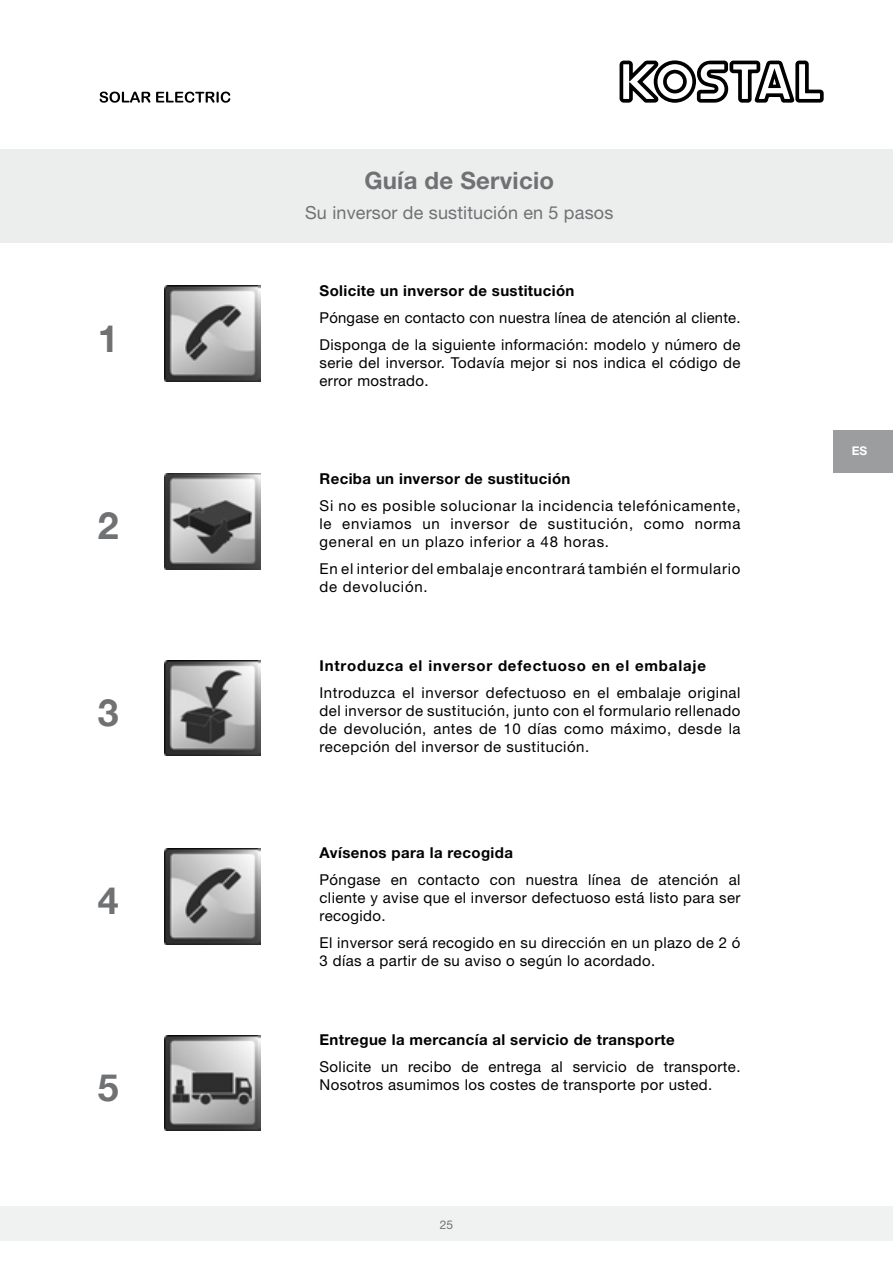
<style>
.page{position:relative;width:893px;height:1263px;background:#fff}
.page>*{position:absolute;margin:0;border:0;box-sizing:border-box;transform-origin:0 0}
.t1{font:700 37.5px "Helvetica Neue";color:#707173}
.t2{font:700 24px "Helvetica Neue LT Pro";letter-spacing:.01em;color:#707173}
.t3{font:18px "Helvetica Neue LT Pro";letter-spacing:.01em;color:#707173}
.t4{font:15px/18px "Helvetica Neue LT Pro";letter-spacing:.025em;color:#000}
.t5{font:700 15px "Helvetica Neue LT Pro";letter-spacing:.025em;color:#000}
.t6{font:15px/18px "Helvetica Neue LT Pro";letter-spacing:.05em;color:#000}
.t7{font:700 15px "Helvetica Neue LT Pro";letter-spacing:.055em;color:#000}
.t8{font:700 12px "Helvetica Neue LT Pro";color:#fff}
.t9{font:12px "Helvetica Neue LT Pro";color:#707173}
</style>
<div class="page">
<div style="left:0;top:1206px;width:893px;height:35px;background:#f0f1f1"></div>
<div style="left:833px;top:430px;width:60px;height:42px;background:#9c9d9f"></div>
<div style="left:0;top:149px;width:893px;height:93px;background:#eceded"></div>
<svg style="left:620px;top:60px;width:204px;height:43px"></svg>
<svg style="left:100px;top:92px;width:50px;height:11px"></svg>
<svg style="left:156px;top:92px;width:74px;height:11px"></svg>
<img style="left:165px;top:286px;width:95px;height:95px">
<img style="left:165px;top:849px;width:95px;height:95px">
<img style="left:165px;top:1035px;width:95px;height:96px">
<img style="left:165px;top:474px;width:95px;height:95px">
<img style="left:165px;top:660px;width:95px;height:96px">
<h1 class="t1" style="left:98px;top:315px;width:22px">1</h1>
<h1 class="t1" style="left:98px;top:502px;width:22px">2</h1>
<h1 class="t1" style="left:98px;top:690px;width:22px">3</h1>
<h1 class="t1" style="left:98px;top:877px;width:22px">4</h1>
<h1 class="t1" style="left:98px;top:1064px;width:22px">5</h1>
<h2 class="t2" style="left:364px;top:165px;width:191px">Guía de Servicio</h2>
<p class="t3" style="left:305px;top:202px;width:310px">Su inversor de sustitución en 5 pasos</p>
<p class="t5" style="left:320px;top:281px;width:256px">Solicite un inversor de sustitución</p>
<p class="t4" style="left:320px;top:304px;width:422px;line-height:27px">Póngase en contacto con nuestra línea de atención al cliente.<br>Disponga de la siguiente información: modelo y número de</p>
<p class="t4" style="left:320px;top:354px;width:422px">serie del inversor. Todavía mejor si nos indica el código de error mostrado.</p>
<p class="t5" style="left:320px;top:469px;width:252px">Reciba un inversor de sustitución</p>
<p class="t4" style="left:320px;top:496px;width:422px;text-align:justify">Si no es posible solucionar la incidencia telefónicamente, le enviamos un inversor de sustitución, como norma general en un plazo inferior a 48 horas.</p>
<p class="t6" style="left:320px;top:559px;width:422px">En el interior del embalaje encontrará también el formulario de devolución.</p>
<p class="t7" style="left:320px;top:656px;width:388px">Introduzca el inversor defectuoso en el embalaje</p>
<p class="t4" style="left:320px;top:683px;width:422px;text-align:justify">Introduzca el inversor defectuoso en el embalaje original del inversor de sustitución, junto con el formulario rellenado de devolución, antes de 10 días como máximo, desde la recepción del inversor de sustitución.</p>
<p class="t5" style="left:320px;top:843px;width:195px">Avísenos para la recogida</p>
<p class="t4" style="left:320px;top:870px;width:422px;text-align:justify">Póngase en contacto con nuestra línea de atención al cliente y avise que el inversor defectuoso está listo para ser recogido.</p>
<p class="t4" style="left:320px;top:933px;width:422px">El inversor será recogido en su dirección en un plazo de 2 ó<br>3 días a partir de su aviso o según lo acordado.</p>
<p class="t5" style="left:320px;top:1030px;width:357px">Entregue la mercancía al servicio de transporte</p>
<p class="t4" style="left:320px;top:1057px;width:422px">Solicite un recibo de entrega al servicio de transporte.<br>Nosotros asumimos los costes de transporte por usted.</p>
<p class="t9" style="left:440px;top:1217px;width:15px">25</p>
<p class="t8" style="left:852px;top:443px;width:17px">ES</p>
</div>
